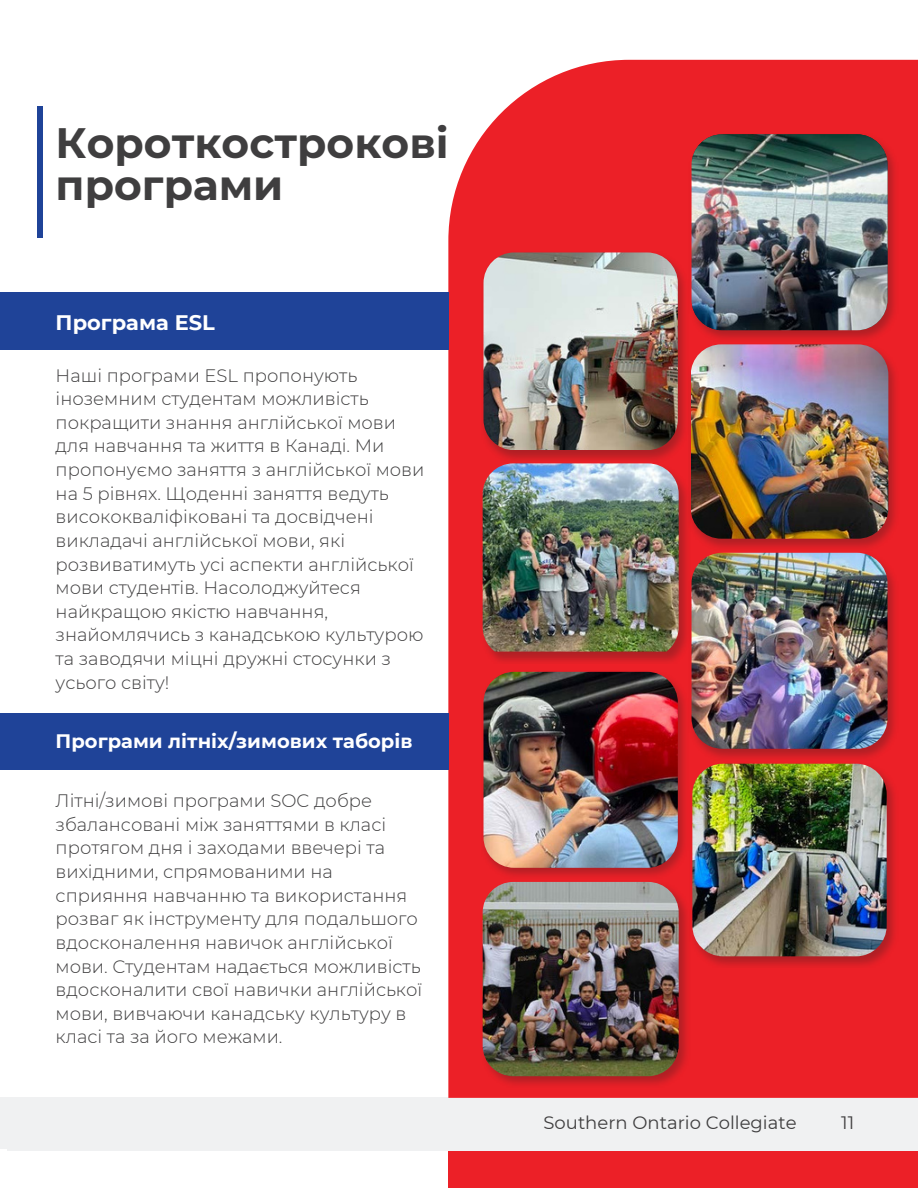
<style>
.page{position:relative;width:918px;height:1188px;background:#fff}
.page>*{position:absolute;margin:0;border:0;box-sizing:border-box;transform-origin:0 0}
.t1{font:700 42.45px/42.8px "Montserrat";color:#3f3e3f}
.t2{font:700 21px "Montserrat";color:#fff}
.t3{font:700 19.5px "Montserrat";color:#fff}
.t4{font:300 18px/23.7px "Montserrat";color:#3f3e3f}
.t5{font:18px "Montserrat";color:#3f3e3f}
</style>
<div class="page">
<div style="left:0;top:1098px;width:918px;height:51px;background:#f0f1f2"></div>
<div style="left:448px;top:1144px;width:470px;height:44px;background:#ec2027"></div>
<div style="left:448px;top:60px;width:470px;height:1038px;background:#ec2027"></div>
<div style="left:0;top:713px;width:448px;height:57px;background:#1f4398"></div>
<div style="left:0;top:292px;width:448px;height:57px;background:#1f4398"></div>
<img style="left:482px;top:252px;width:206px;height:210px">
<img style="left:484px;top:252px;width:194px;height:198px;border-radius:31px">
<img style="left:688px;top:134px;width:212px;height:416px">
<img style="left:692px;top:134px;width:196px;height:196px;border-radius:31px">
<img style="left:482px;top:670px;width:206px;height:209px">
<img style="left:484px;top:672px;width:194px;height:196px;border-radius:31px">
<img style="left:688px;top:552px;width:211px;height:208px">
<img style="left:692px;top:553px;width:196px;height:196px;border-radius:31px">
<img style="left:480px;top:462px;width:210px;height:201px">
<img style="left:483px;top:463px;width:196px;height:188px">
<img style="left:691px;top:344px;width:197px;height:195px;border-radius:31px">
<img style="left:480px;top:881px;width:210px;height:207px">
<img style="left:483px;top:882px;width:195px;height:194px;border-radius:31px">
<img style="left:690px;top:762px;width:208px;height:206px">
<img style="left:692px;top:764px;width:195px;height:192px;border-radius:31px">
<div style="left:37px;top:106px;width:6px;height:132px;background:#1f4398"></div>
<div style="left:7px;top:1100px;width:911px;height:51px;background:#f0f1f2"></div>
<p class="t1" style="left:56px;top:121px;width:395px">Короткострокові програми</p>
<p class="t2" style="left:56px;top:310px;width:161px">Програма ESL</p>
<p class="t4" style="left:56px;top:363px;width:370px">Наші програми ESL пропонують іноземним студентам можливість покращити знання англійської мови для навчання та життя в Канаді. Ми пропонуємо заняття з англійської мови на 5 рівнях. Щоденні заняття ведуть висококваліфіковані та досвідчені викладачі англійської мови, які розвиватимуть усі аспекти англійської мови студентів. Насолоджуйтеся найкращою якістю навчання, знайомлячись з канадською культурою та заводячи міцні дружні стосунки з усього світу!</p>
<p class="t3" style="left:56px;top:730px;width:358px">Програми літніх/зимових таборів</p>
<p class="t4" style="left:56px;top:789px;width:368px">Літні/зимові програми SOC добре збалансовані між заняттями в класі протягом дня і заходами ввечері та вихідними, спрямованими на сприяння навчанню та використання розваг як інструменту для подальшого вдосконалення навичок англійської мови. Студентам надається можливість вдосконалити свої навички англійської мови, вивчаючи канадську культуру в класі та за його межами.</p>
<p class="t5" style="left:544px;top:1112px;width:255px">Southern Ontario Collegiate</p>
<p class="t5" style="left:841px;top:1112px;width:14px">11</p>
</div>
